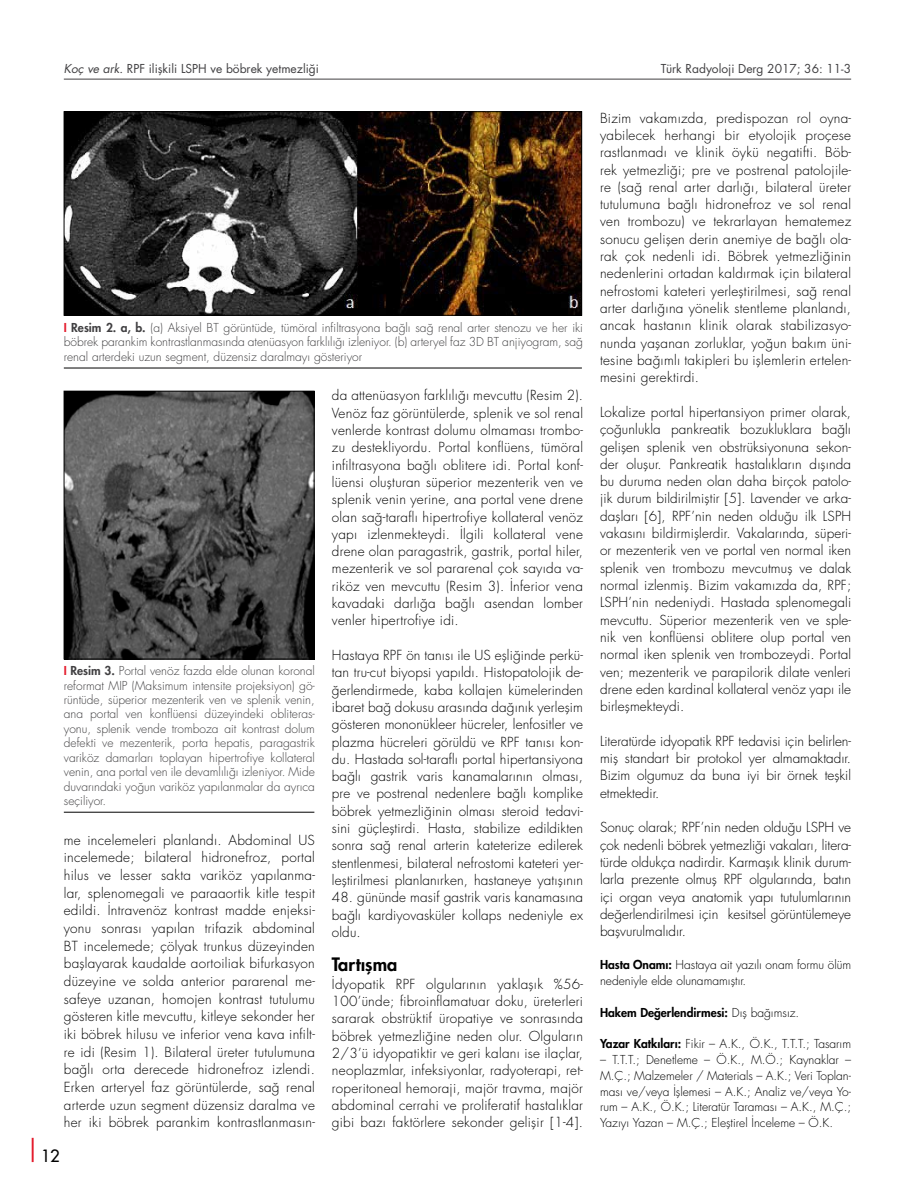
<style>
.page{position:relative;width:915px;height:1191px;background:#fff}
.page>*{position:absolute;margin:0;border:0;box-sizing:border-box;transform-origin:0 0}
.t1{font:800 18px "Futura Std";color:#000}
.t2{font:500 16.5px "Futura Std";color:#000}
.t3{font:300 13.5px/17.2px "Futura Std";letter-spacing:.01em;color:#000;text-align:justify}
.t4{font:300 12px/14.4px "Futura Std";color:#414042;text-align:justify}
.t5{font:300 12px/15.8px "Futura Std";color:#000}
.t6{font:12px "Futura Std";color:#414042}
.t7{font:800 12px "Futura Std";color:#000}
.s1{font-style:italic}
.s2{font-weight:800;color:#e41e2f}
.s3{font-weight:800}
.s4{font-weight:300}
</style>
<div class="page">
<hr style="left:32px;top:1137px;width:2px;height:25px;background:#e41e2f">
<hr style="left:64px;top:79px;width:786px;height:1px;background:#414042">
<img style="left:66px;top:393px;width:246px;height:264px">
<div style="left:64px;top:391px;width:250px;height:268px;border:1px solid #000"></div>
<hr style="left:64px;top:812px;width:250px;height:1px;background:#000">
<img style="left:66px;top:113px;width:513px;height:200px">
<div style="left:64px;top:111px;width:517px;height:204px;border:1px solid #000"></div>
<hr style="left:64px;top:368px;width:517px;height:1px;background:#000">
<p class="t6" style="left:64px;top:60px;width:256px"><span class="s1">Koç ve ark</span>. RPF ilişkili LSPH ve böbrek yetmezliği</p>
<p class="t6" style="left:660px;top:60px;width:192px">Türk Radyoloji Derg 2017; 36: 11-3</p>
<p class="t4" style="left:64px;top:320px;width:520px"><span class="s2">I</span> <span class="s3">Resim 2. a, b.</span> (a) Aksiyel BT görüntüde, tümöral infiltrasyona bağlı sağ renal arter stenozu ve her iki böbrek parankim kontrastlanmasında atenüasyon farklılığı izleniyor. (b) arteryel faz 3D BT anjiyogram, sağ renal arterdeki uzun segment, düzensiz daralmayı gösteriyor</p>
<p class="t4" style="left:64px;top:664px;width:252px"><span class="s2">I</span> <span class="s3">Resim 3.</span> Portal venöz fazda elde olunan koronal reformat MIP (Maksimum intensite projeksiyon) gö&shy;rüntüde, süperior mezenterik ven ve splenik venin, ana portal ven konflüensi düzeyindeki obliteras&shy;yonu, splenik vende tromboza ait kontrast dolum defekti ve mezenterik, porta hepatis, paragastrik variköz damarları toplayan hipertrofiye kollateral venin, ana portal ven ile devamlılığı izleniyor. Mide duvarındaki yoğun variköz yapılanmalar da ayrıca seçiliyor.</p>
<p class="t3" style="left:64px;top:831px;width:252px;line-height:17.7px">me incelemeleri planlandı. Abdominal US incelemede; bilateral hidronefroz, portal hilus ve lesser sakta variköz yapılanma&shy;lar, splenomegali ve paraaortik kitle tespit edildi. İntravenöz kontrast madde enjeksi&shy;yonu sonrası yapılan trifazik abdominal BT incelemede; çölyak trunkus düzeyinden başlayarak kaudalde aortoiliak bifurkasyon düzeyine ve solda anterior pararenal me&shy;safeye uzanan, homojen kontrast tutulumu gösteren kitle mevcuttu, kitleye sekonder her iki böbrek hilusu ve inferior vena kava infilt&shy;re idi (Resim 1). Bilateral üreter tutulumuna bağlı orta derecede hidronefroz izlendi.<br>Erken arteryel faz görüntülerde, sağ renal arterde uzun segment düzensiz daralma ve her iki böbrek parankim kontrastlanmasın-</p>
<p class="t2" style="left:41px;top:1145px;width:20px">12</p>
<p class="t3" style="left:332px;top:387px;width:252px">da attenüasyon farklılığı mevcuttu (Resim 2).<br>Venöz faz görüntülerde, splenik ve sol renal venlerde kontrast dolumu olmaması trombo&shy;zu destekliyordu. Portal konflüens, tümöral infiltrasyona bağlı oblitere idi. Portal konf&shy;lüensi oluşturan süperior mezenterik ven ve splenik venin yerine, ana portal vene drene olan sağ-taraflı hipertrofiye kollateral venöz yapı izlenmekteydi. İlgili kollateral vene drene olan paragastrik, gastrik, portal hiler, mezenterik ve sol pararenal çok sayıda va&shy;riköz ven mevcuttu (Resim 3). İnferior vena kavadaki darlığa bağlı asendan lomber venler hipertrofiye idi.</p>
<p class="t3" style="left:332px;top:647px;width:252px">Hastaya RPF ön tanısı ile US eşliğinde perkü&shy;tan tru-cut biyopsi yapıldı. Histopatolojik de&shy;ğerlendirmede, kaba kollajen kümelerinden ibaret bağ dokusu arasında dağınık yerleşim gösteren mononükleer hücreler, lenfositler ve plazma hücreleri görüldü ve RPF tanısı kon&shy;du. Hastada sol-taraflı portal hipertansiyona bağlı gastrik varis kanamalarının olması, pre ve postrenal nedenlere bağlı komplike böbrek yetmezliğinin olması steroid tedavi&shy;sini güçleştirdi. Hasta, stabilize edildikten sonra sağ renal arterin kateterize edilerek stentlenmesi, bilateral nefrostomi kateteri yer&shy;leştirilmesi planlanırken, hastaneye yatışının</p>
<p class="t3" style="left:332px;top:889px;width:252px">48. gününde masif gastrik varis kanamasına bağlı kardiyovasküler kollaps nedeniyle ex oldu.</p>
<h1 class="t1" style="left:332px;top:952px;width:67px">Tartışma</h1>
<p class="t3" style="left:332px;top:975px;width:252px">İdyopatik RPF olgularının yaklaşık %56- 100’ünde; fibroinflamatuar doku, üreterleri sararak obstrüktif üropatiye ve sonrasında böbrek yetmezliğine neden olur. Olguların 2/3’ü idyopatiktir ve geri kalanı ise ilaçlar, neoplazmlar, infeksiyonlar, radyoterapi, ret&shy;roperitoneal hemoraji, majör travma, majör abdominal cerrahi ve proliferatif hastalıklar gibi bazı faktörlere sekonder gelişir [1-4].</p>
<p class="t3" style="left:600px;top:109px;width:252px">Bizim vakamızda, predispozan rol oyna&shy;yabilecek herhangi bir etyolojik proçese rastlanmadı ve klinik öykü negatifti. Böb&shy;rek yetmezliği; pre ve postrenal patolojile&shy;re (sağ renal arter darlığı, bilateral üreter tutulumuna bağlı hidronefroz ve sol renal ven trombozu) ve tekrarlayan hematemez sonucu gelişen derin anemiye de bağlı ola&shy;rak çok nedenli idi. Böbrek yetmezliğinin nedenlerini ortadan kaldırmak için bilateral nefrostomi kateteri yerleştirilmesi, sağ renal arter darlığına yönelik stentleme planlandı, ancak hastanın klinik olarak stabilizasyo&shy;nunda yaşanan zorluklar, yoğun bakım üni&shy;tesine bağımlı takipleri bu işlemlerin ertelen&shy;mesini gerektirdi.</p>
<p class="t3" style="left:600px;top:404px;width:252px">Lokalize portal hipertansiyon primer olarak, çoğunlukla pankreatik bozukluklara bağlı gelişen splenik ven obstrüksiyonuna sekon&shy;der oluşur. Pankreatik hastalıkların dışında bu duruma neden olan daha birçok patolo&shy;jik durum bildirilmiştir [5]. Lavender ve arka&shy;daşları [6], RPF’nin neden olduğu ilk LSPH vakasını bildirmişlerdir. Vakalarında, süperi&shy;or mezenterik ven ve portal ven normal iken splenik ven trombozu mevcutmuş ve dalak normal izlenmiş. Bizim vakamızda da, RPF; LSPH’nin nedeniydi. Hastada splenomegali mevcuttu. Süperior mezenterik ven ve sple&shy;nik ven konflüensi oblitere olup portal ven normal iken splenik ven trombozeydi. Portal ven; mezenterik ve parapilorik dilate venleri drene eden kardinal kollateral venöz yapı ile birleşmekteydi.</p>
<p class="t3" style="left:600px;top:732px;width:252px">Literatürde idyopatik RPF tedavisi için belirlen&shy;miş standart bir protokol yer almamaktadır.<br>Bizim olgumuz da buna iyi bir örnek teşkil etmektedir.</p>
<p class="t3" style="left:600px;top:819px;width:252px">Sonuç olarak; RPF’nin neden olduğu LSPH ve çok nedenli böbrek yetmezliği vakaları, litera&shy;türde oldukça nadirdir. Karmaşık klinik durum&shy;larla prezente olmuş RPF olgularında, batın içi organ veya anatomik yapı tutulumlarının değerlendirilmesi için kesitsel görüntülemeye başvurulmalıdır.</p>
<p class="t5" style="left:600px;top:957px;width:252px"><span class="s3">Hasta Onamı:</span> Hastaya ait yazılı onam formu ölüm nedeniyle elde olunamamıştır.</p>
<p class="t7" style="left:600px;top:1004px;width:201px">Hakem Değerlendirmesi: <span class="s4">Dış bağımsız.</span></p>
<p class="t5" style="left:600px;top:1036px;width:252px"><span class="s3">Yazar Katkıları:</span> Fikir – A.K., Ö.K., T.T.T.; Tasarım</p>
<p class="t5" style="left:600px;top:1052px;width:252px;text-align:justify">– T.T.T.; Denetleme – Ö.K., M.Ö.; Kaynaklar – M.Ç.; Malzemeler / Materials – A.K.; Veri Toplan&shy;ması ve/veya İşlemesi – A.K.; Analiz ve/veya Yo&shy;rum – A.K., Ö.K.; Literatür Taraması – A.K., M.Ç.; Yazıyı Yazan – M.Ç.; Eleştirel İnceleme – Ö.K.</p>
</div>
